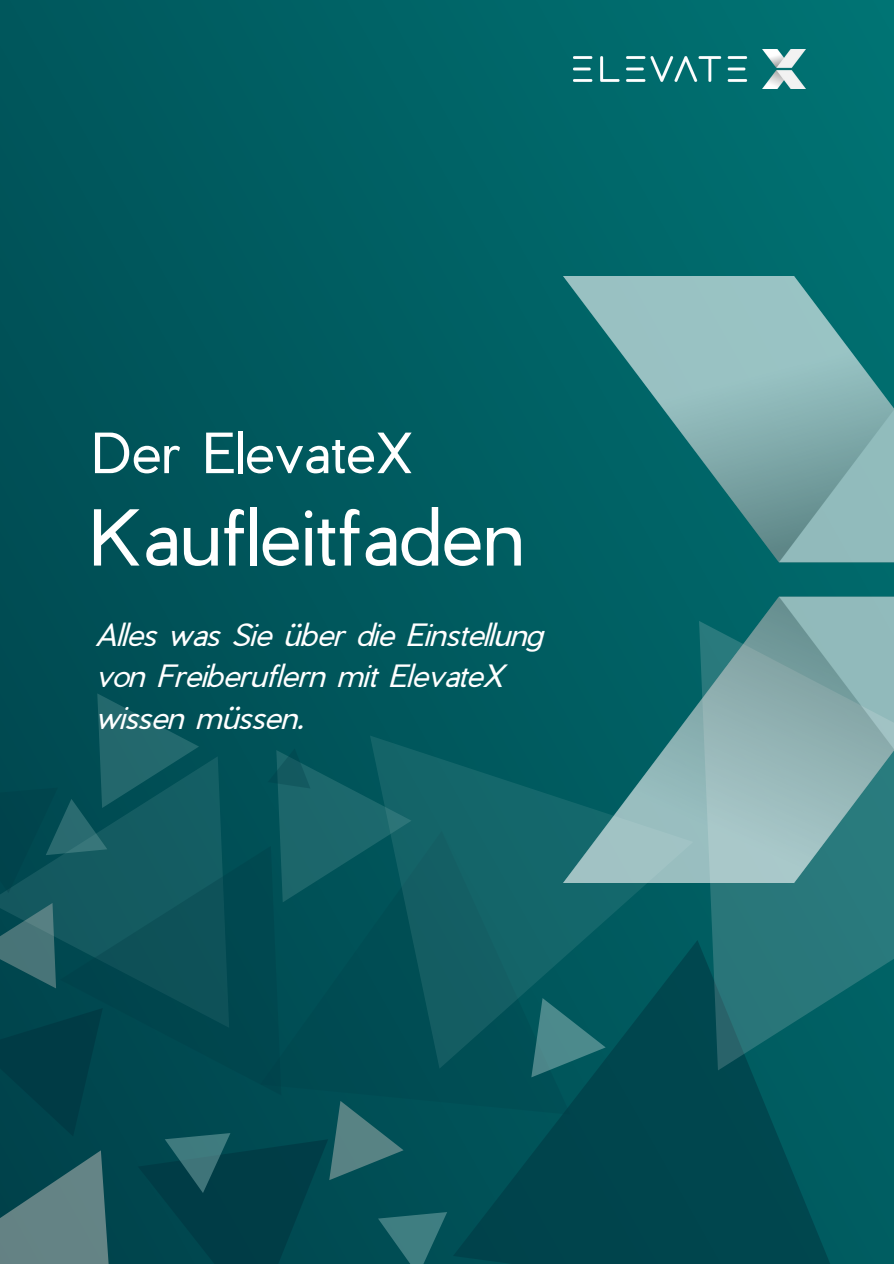
<style>
.page{position:relative;width:894px;height:1264px;background:#fff}
.page>*{position:absolute;margin:0;border:0;box-sizing:border-box;transform-origin:0 0}
.t1{font:300 75px "Pier Sans";color:#fff}
.t2{font:300 54px "Pier Sans";color:#fff}
.t3{font:italic 300 30px/41.7px "Pier Sans";color:#fff}
</style>
<div class="page">
<div style="left:0;top:1px;width:893px;height:1262px;background:linear-gradient(to right,#005056,#007272)"></div>
<svg style="left:370px;top:675px;width:148px;height:393px;background:#0b5f63"></svg>
<svg style="left:453px;top:913px;width:440px;height:350px;background:#024d54"></svg>
<svg style="left:518px;top:621px;width:375px;height:553px;background:#0b5c61"></svg>
<svg style="left:505px;top:983px;width:100px;height:94px;background:#176468"></svg>
<img style="left:563px;top:276px;width:330px;height:606px">
<img style="left:573px;top:50px;width:232px;height:39px">
<svg style="left:0;top:693px;width:447px;height:570px;background:#0b5258"></svg>
<p class="t2" style="left:91px;top:418px;width:322px">Der ElevateX</p>
<p class="t1" style="left:89px;top:489px;width:436px">Kaufleitfaden</p>
<p class="t3" style="left:95px;top:612px;width:448px">Alles was Sie über die Einstellung von Freiberuflern mit ElevateX wissen müssen.</p>
</div>
